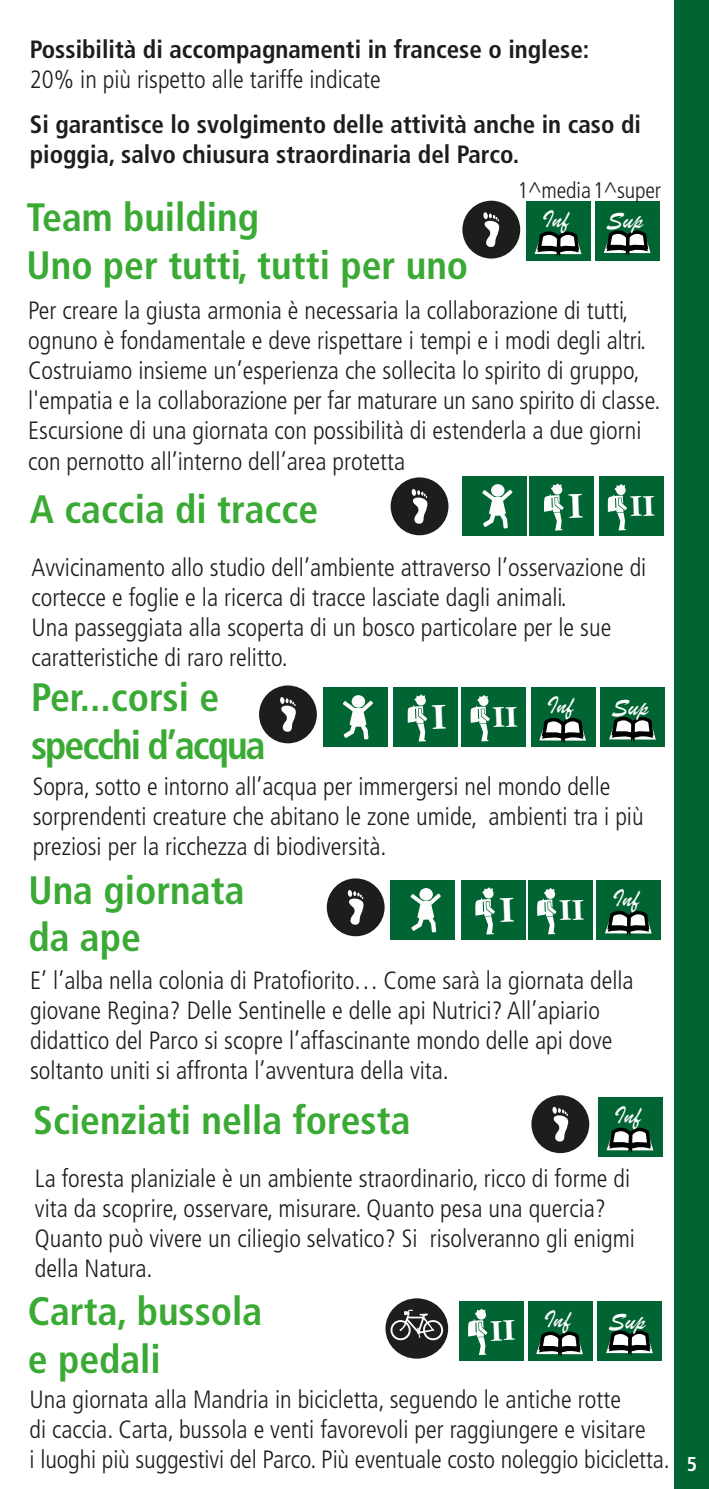
<style>
.page{position:relative;width:709px;height:1489px;background:#fff}
.page>*{position:absolute;margin:0;border:0;box-sizing:border-box;transform-origin:0 0}
.t1{font:700 condensed 39.75px/47.5px "Frutiger LT Pro";color:#3aaa35}
.t2{font:700 condensed 39.75px/47.5px "Frutiger LT Pro";letter-spacing:-.05em;color:#3aaa35}
.t3{font:25.75px "Brush Script";color:#fff}
.t4{font:300 condensed 25px/30px "Frutiger LT Pro";color:#1d1d1b}
.t5{font:700 condensed 25px/30px "Frutiger LT Pro";color:#1d1d1b}
.t6{font:300 condensed 22.5px "Frutiger LT Pro";letter-spacing:-.005em;color:#1d1d1b}
.t7{font:700 condensed 20px "Frutiger LT Pro";color:#fff}
</style>
<div class="page">
<div style="left:674px;top:0;width:35px;height:1488px;background:#006533"></div>
<svg style="left:259px;top:685px;width:58px;height:58px"></svg>
<div style="left:462px;top:687px;width:64px;height:60px;background:#006533"></div>
<div style="left:600px;top:687px;width:64px;height:60px;background:#006533"></div>
<svg style="left:609px;top:716px;width:47px;height:26px"></svg>
<div style="left:531px;top:687px;width:64px;height:60px;background:#006533"></div>
<svg style="left:539px;top:718px;width:47px;height:25px"></svg>
<div style="left:393px;top:687px;width:64px;height:60px;background:#006533"></div>
<div style="left:323px;top:687px;width:64px;height:60px;background:#006533"></div>
<svg style="left:343px;top:700px;width:30px;height:39px"></svg>
<div style="left:351px;top:695px;width:14px;height:12px;background:#fdfdfd;border-radius:50%"></div>
<div style="left:459px;top:1301px;width:64px;height:59px;background:#006533"></div>
<div style="left:597px;top:1301px;width:64px;height:59px;background:#006533"></div>
<svg style="left:606px;top:1330px;width:47px;height:31px"></svg>
<div style="left:528px;top:1301px;width:64px;height:59px;background:#006533"></div>
<svg style="left:536px;top:1331px;width:47px;height:30px"></svg>
<div style="left:385px;top:1298px;width:63px;height:60px;background:#1d1d1b;border-radius:50%"></div>
<svg style="left:390px;top:1309px;width:53px;height:31px"></svg>
<svg style="left:327px;top:878px;width:57px;height:58px"></svg>
<div style="left:528px;top:880px;width:64px;height:59px;background:#006533"></div>
<div style="left:461px;top:880px;width:64px;height:59px;background:#006533"></div>
<div style="left:391px;top:880px;width:64px;height:59px;background:#006533"></div>
<svg style="left:410px;top:893px;width:31px;height:39px"></svg>
<div style="left:419px;top:888px;width:14px;height:12px;background:#fdfdfd;border-radius:50%"></div>
<div style="left:597px;top:880px;width:64px;height:59px;background:#006533"></div>
<svg style="left:605px;top:910px;width:46px;height:30px"></svg>
<svg style="left:531px;top:1095px;width:58px;height:58px"></svg>
<div style="left:598px;top:1097px;width:64px;height:59px;background:#006533"></div>
<svg style="left:606px;top:1127px;width:47px;height:30px"></svg>
<div style="left:530px;top:477px;width:64px;height:59px;background:#006533"></div>
<svg style="left:391px;top:477px;width:57px;height:58px"></svg>
<div style="left:462px;top:477px;width:64px;height:59px;background:#006533"></div>
<svg style="left:482px;top:489px;width:30px;height:39px"></svg>
<div style="left:491px;top:484px;width:13px;height:12px;background:#fdfdfd;border-radius:50%"></div>
<div style="left:599px;top:477px;width:64px;height:59px;background:#006533"></div>
<svg style="left:462px;top:201px;width:58px;height:57px"></svg>
<div style="left:595px;top:201px;width:64px;height:59px;background:#006533"></div>
<svg style="left:604px;top:230px;width:46px;height:31px"></svg>
<div style="left:526px;top:201px;width:65px;height:59px;background:#006533"></div>
<svg style="left:534px;top:231px;width:47px;height:30px"></svg>
<svg style="left:470px;top:695px;width:20px;height:46px"></svg>
<svg style="left:407px;top:694px;width:21px;height:47px"></svg>
<svg style="left:468px;top:1308px;width:20px;height:46px"></svg>
<svg style="left:475px;top:887px;width:20px;height:47px"></svg>
<svg style="left:537px;top:888px;width:20px;height:46px"></svg>
<svg style="left:544px;top:483px;width:20px;height:47px"></svg>
<svg style="left:607px;top:484px;width:20px;height:46px"></svg>
<p class="t5" style="left:30px;top:34px;width:561px">Possibilità di accompagnamenti in francese o inglese:</p>
<p class="t4" style="left:30px;top:65px;width:352px">20% in più rispetto alle tariffe indicate</p>
<p class="t5" style="left:30px;top:109px;width:612px">Si garantisce lo svolgimento delle attività anche in caso di pioggia, salvo chiusura straordinaria del Parco.</p>
<p class="t6" style="left:517px;top:178px;width:145px">1^media1^super</p>
<h1 class="t1" style="left:27px;top:194px;width:443px">Team building<br>Uno per tutti, tutti per uno</h1>
<p class="t4" style="left:28px;top:296px;width:633px">Per creare la giusta armonia è necessaria la collaborazione di tutti, ognuno è fondamentale e deve rispettare i tempi e i modi degli altri.<br>Costruiamo insieme un’esperienza che sollecita lo spirito di gruppo, l'empatia e la collaborazione per far maturare un sano spirito di classe.<br>Escursione di una giornata con possibilità di estenderla a due giorni con pernotto all’interno dell’area protetta</p>
<p class="t3" style="left:542px;top:203px;width:28px">Inf</p>
<p class="t3" style="left:606px;top:205px;width:38px">Sup</p>
<h1 class="t1" style="left:30px;top:485px;width:290px">A caccia di tracce</h1>
<p class="t4" style="left:31px;top:552px;width:616px">Avvicinamento allo studio dell’ambiente attraverso l’osservazione di cortecce e foglie e la ricerca di tracce lasciate dagli animali.<br>Una passeggiata alla scoperta di un bosco particolare per le sue caratteristiche di raro relitto.</p>
<h1 class="t2" style="left:31px;top:674px;width:236px">Per...corsi e specchi d’acqua</h1>
<p class="t4" style="left:33px;top:771px;width:612px">Sopra, sotto e intorno all’acqua per immergersi nel mondo delle sorprendenti creature che abitano le zone umide, ambienti tra i più preziosi per la ricchezza di biodiversità.</p>
<p class="t3" style="left:547px;top:689px;width:28px">Inf</p>
<p class="t3" style="left:611px;top:691px;width:38px">Sup</p>
<h1 class="t1" style="left:29px;top:866px;width:217px">Una giornata da ape</h1>
<p class="t4" style="left:30px;top:965px;width:605px">E’ l’alba nella colonia di Pratofiorito… Come sarà la giornata della giovane Regina? Delle Sentinelle e delle api Nutrici? All’apiario didattico del Parco si scopre l’affascinante mondo delle api dove soltanto uniti si affronta l’avventura della vita.</p>
<p class="t3" style="left:612px;top:882px;width:28px">Inf</p>
<h1 class="t1" style="left:33px;top:1096px;width:379px">Scienziati nella foresta</h1>
<p class="t4" style="left:35px;top:1163px;width:601px">La foresta planiziale è un ambiente straordinario, ricco di forme di vita da scoprire, osservare, misurare. Quanto pesa una quercia?<br>Quanto può vivere un ciliegio selvatico? Si risolveranno gli enigmi della Natura.</p>
<p class="t3" style="left:614px;top:1099px;width:28px">Inf</p>
<h1 class="t1" style="left:28px;top:1287px;width:236px">Carta, bussola e pedali</h1>
<p class="t4" style="left:30px;top:1384px;width:641px">Una giornata alla Mandria in bicicletta, seguendo le antiche rotte<br>di caccia. Carta, bussola e venti favorevoli per raggiungere e visitare<br>i luoghi più suggestivi del Parco. Più eventuale costo noleggio bicicletta.</p>
<p class="t3" style="left:544px;top:1302px;width:28px">Inf</p>
<p class="t3" style="left:608px;top:1304px;width:38px">Sup</p>
<p class="t7" style="left:686px;top:1451px;width:12px">5</p>
</div>
